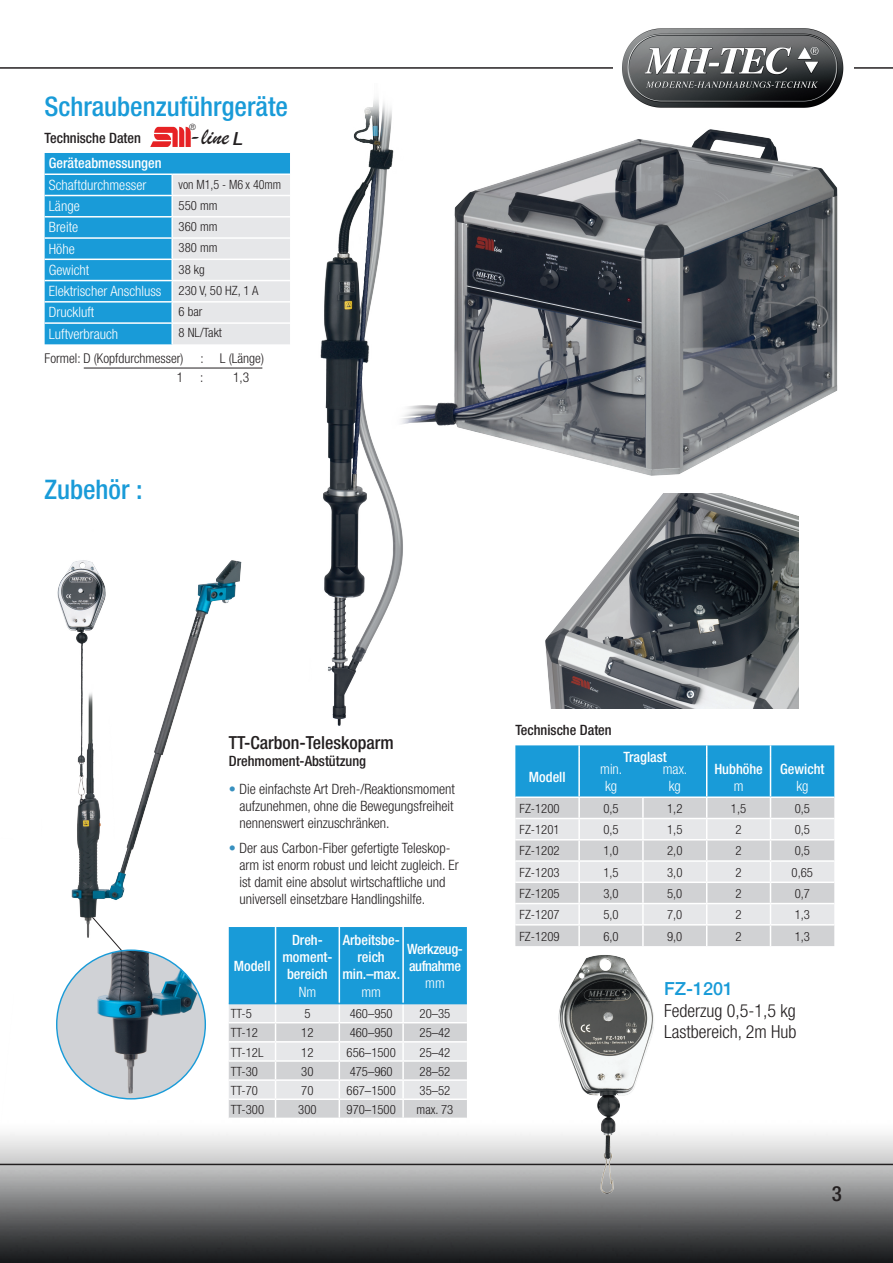
<style>
.page{position:relative;width:893px;height:1263px;background:#fff}
.page>*{position:absolute;margin:0;border:0;box-sizing:border-box;transform-origin:0 0}
.t1{font:500 condensed 27px "Helvetica Neue";color:#199bd8}
.t2{font:24.75px "Brush Script";color:#231f20}
.t3{font:500 condensed 21px "Helvetica Neue";color:#231f20}
.t4{font:300 condensed 18px/21.6px "Helvetica Neue";color:#231f20}
.t5{font:500 condensed 18px "Helvetica Neue";color:#231f20}
.t6{font:500 18px "Helvetica Neue";color:#199bd8}
.t7{font:italic 500 18px "Helvetica Neue";color:#231f20}
.t8{font:300 condensed 14.25px/17.1px "Helvetica Neue";color:#231f20;text-align:justify}
.t9{font:300 condensed 14.25px/17.1px "Helvetica Neue";color:#fff;text-align:center}
.t10{font:500 condensed 14.25px/17.1px "Helvetica Neue";color:#fff;text-align:center}
.t11{font:500 condensed 14.25px "Helvetica Neue";color:#231f20}
.t12{font:500 condensed 14.25px/17.1px "Helvetica Neue";letter-spacing:-.03em;color:#fff}
.t13{font:300 condensed 13.5px/18.3px "Helvetica Neue";color:#231f20}
.t14{font:300 condensed 12.75px "Helvetica Neue";color:#231f20}
.t15{font:300 condensed 12.75px "Helvetica Neue";color:#231f20;scale:.95 1}
.t16{font:300 condensed 8.7px "Helvetica Neue";color:#231f20}
.s1{font-size:12.75px;color:#231f20}
.s2{color:#3890bf}
</style>
<div class="page">
<img style="left:0;top:153px;width:893px;height:1110px">
<hr style="left:0;top:67px;width:893px;height:2px;background:#231f20">
<hr style="left:0;top:1164px;width:893px;height:1px;background:#231f20">
<img style="left:614px;top:28px;width:239px;height:80px">
<svg style="left:229px;top:927px;width:238px;height:191px"></svg>
<hr style="left:229px;top:1118px;width:47px;height:1px;background:#fff">
<hr style="left:276px;top:1118px;width:63px;height:1px;background:#fff">
<hr style="left:339px;top:1118px;width:64px;height:1px;background:#fff">
<hr style="left:403px;top:1118px;width:64px;height:1px;background:#fff">
<hr style="left:229px;top:1003px;width:47px;height:1px;background:#199bd8">
<hr style="left:276px;top:1003px;width:63px;height:1px;background:#199bd8">
<hr style="left:339px;top:1003px;width:64px;height:1px;background:#199bd8">
<hr style="left:403px;top:1003px;width:64px;height:1px;background:#199bd8">
<svg style="left:89px;top:953px;width:20px;height:3px"></svg>
<img style="left:35px;top:515px;width:212px;height:438px">
<img style="left:57px;top:950px;width:148px;height:149px;border-radius:74px">
<img style="left:0;top:825px;width:13px;height:323px">
<img style="left:548px;top:950px;width:111px;height:251px">
<hr style="left:84px;top:368px;width:178px;height:1px;background:#231f20">
<div style="left:45px;top:153px;width:245px;height:191px;background:#199bd8"></div>
<hr style="left:45px;top:173px;width:127px;height:2px;background:#fff">
<hr style="left:172px;top:173px;width:118px;height:2px;background:#fff">
<hr style="left:45px;top:195px;width:127px;height:1px;background:#fff">
<hr style="left:45px;top:216px;width:127px;height:2px;background:#fff">
<hr style="left:45px;top:237px;width:127px;height:2px;background:#fff">
<hr style="left:45px;top:259px;width:127px;height:1px;background:#fff">
<hr style="left:45px;top:280px;width:127px;height:1px;background:#fff">
<hr style="left:45px;top:301px;width:127px;height:2px;background:#fff">
<svg style="left:171px;top:175px;width:119px;height:169px"></svg>
<hr style="left:45px;top:322px;width:127px;height:2px;background:#fff">
<hr style="left:172px;top:322px;width:118px;height:2px;background:#fff">
<hr style="left:171px;top:324px;width:2px;height:20px;background:#fff">
<img style="left:415px;top:129px;width:441px;height:354px">
<img style="left:512px;top:493px;width:286px;height:215px">
<img style="left:306px;top:98px;width:109px;height:648px">
<img style="left:150px;top:126px;width:41px;height:21px">
<svg style="left:515px;top:745px;width:319px;height:201px"></svg>
<h1 class="t1" style="left:45px;top:90px;width:245px">Schraubenzuführgeräte</h1>
<p class="t16" style="left:189px;top:122px;width:8px">®</p>
<h2 class="t2" style="left:189px;top:120px;width:42px">-line</h2>
<h3 class="t7" style="left:233px;top:123px;width:12px">L</h3>
<p class="t11" style="left:45px;top:129px;width:98px">Technische Daten</p>
<p class="t10" style="left:49px;top:155px;width:114px">Geräteabmessungen</p>
<p class="t9" style="left:49px;top:176px;width:99px">Schaftdurchmesser</p>
<p class="t15" style="left:179px;top:177px;width:110px">von M1,5 - M6 x 40mm</p>
<p class="t9" style="left:49px;top:197px;width:32px">Länge</p>
<p class="t14" style="left:179px;top:198px;width:40px">550 mm</p>
<p class="t9" style="left:49px;top:219px;width:31px">Breite</p>
<p class="t14" style="left:179px;top:219px;width:40px">360 mm</p>
<p class="t9" style="left:49px;top:240px;width:27px">Höhe</p>
<p class="t14" style="left:179px;top:241px;width:40px">380 mm</p>
<p class="t9" style="left:49px;top:261px;width:42px">Gewicht</p>
<p class="t14" style="left:179px;top:262px;width:28px">38 kg</p>
<p class="t9" style="left:49px;top:280px;width:211px;line-height:21.3px;text-align:left">Elektrischer Anschluss <span class="s1">230 V, 50 HZ, 1 A<br></span>Druckluft</p>
<p class="t14" style="left:179px;top:304px;width:25px">6 bar</p>
<p class="t9" style="left:49px;top:325px;width:71px">Luftverbrauch</p>
<p class="t14" style="left:179px;top:326px;width:45px">8 NL/Takt</p>
<p class="t13" style="left:177px;top:349px;width:89px;text-indent:-132px">Formel: D (Kopfdurchmesser) : L (Länge)<br>1 :</p>
<p class="t13" style="left:233px;top:368px;width:18px">1,3</p>
<h1 class="t1" style="left:45px;top:473px;width:99px">Zubehör :</h1>
<h3 class="t5" style="left:229px;top:732px;width:167px">TT-Carbon-Teleskoparm</h3>
<p class="t11" style="left:229px;top:752px;width:139px">Drehmoment-Abstützung</p>
<p class="t8" style="left:239px;top:780px;width:217px;text-indent:-11px"><span class="s2">•</span> Die einfachste Art Dreh-/Reaktionsmoment aufzunehmen, ohne die Bewegungsfreiheit nennenswert einzuschränken.</p>
<p class="t8" style="left:239px;top:839px;width:221px;text-align:left;text-indent:-11px"><span class="s2">•</span> Der aus Carbon-Fiber gefertigte Teleskop&shy;arm ist enorm robust und leicht zugleich. Er ist damit eine absolut wirtschaftliche und universell einsetzbare Handlingshilfe.</p>
<p class="t10" style="left:234px;top:957px;width:38px">Modell</p>
<p class="t10" style="left:282px;top:931px;width:50px">Dreh&shy;moment&shy;bereich</p>
<p class="t9" style="left:299px;top:983px;width:19px">Nm</p>
<p class="t10" style="left:342px;top:931px;width:59px">Arbeitsbe&shy;reich min.–max.</p>
<p class="t9" style="left:361px;top:983px;width:21px">mm</p>
<p class="t12" style="left:407px;top:940px;width:56px">Werkzeug&shy;aufnahme</p>
<p class="t9" style="left:425px;top:974px;width:21px">mm</p>
<p class="t14" style="left:231px;top:1006px;width:22px">TT-5</p>
<p class="t14" style="left:304px;top:1006px;width:8px">5</p>
<p class="t14" style="left:350px;top:1006px;width:45px">460–950</p>
<p class="t14" style="left:420px;top:1006px;width:32px">20–35</p>
<p class="t14" style="left:231px;top:1025px;width:29px">TT-12</p>
<p class="t14" style="left:301px;top:1025px;width:14px">12</p>
<p class="t14" style="left:350px;top:1025px;width:45px">460–950</p>
<p class="t14" style="left:420px;top:1025px;width:32px">25–42</p>
<p class="t14" style="left:231px;top:1045px;width:34px">TT-12L</p>
<p class="t14" style="left:301px;top:1045px;width:14px">12</p>
<p class="t14" style="left:347px;top:1045px;width:51px">656–1500</p>
<p class="t14" style="left:420px;top:1045px;width:32px">25–42</p>
<p class="t14" style="left:231px;top:1064px;width:29px">TT-30</p>
<p class="t14" style="left:301px;top:1064px;width:14px">30</p>
<p class="t14" style="left:350px;top:1064px;width:45px">475–960</p>
<p class="t14" style="left:420px;top:1064px;width:32px">28–52</p>
<p class="t14" style="left:231px;top:1083px;width:29px">TT-70</p>
<p class="t14" style="left:301px;top:1083px;width:14px">70</p>
<p class="t14" style="left:347px;top:1083px;width:51px">667–1500</p>
<p class="t14" style="left:420px;top:1083px;width:32px">35–52</p>
<p class="t14" style="left:231px;top:1102px;width:35px">TT-300</p>
<p class="t14" style="left:298px;top:1102px;width:20px">300</p>
<p class="t14" style="left:347px;top:1102px;width:51px">970–1500</p>
<p class="t14" style="left:417px;top:1102px;width:38px">max. 73</p>
<p class="t11" style="left:515px;top:722px;width:98px">Technische Daten</p>
<p class="t10" style="left:529px;top:768px;width:38px">Modell</p>
<p class="t9" style="left:600px;top:760px;width:24px">min. kg</p>
<p class="t9" style="left:663px;top:760px;width:26px">max. kg</p>
<p class="t10" style="left:714px;top:760px;width:50px">Hubhöhe</p>
<p class="t10" style="left:624px;top:748px;width:45px">Traglast</p>
<p class="t9" style="left:734px;top:777px;width:11px">m</p>
<p class="t10" style="left:780px;top:760px;width:46px">Gewicht</p>
<p class="t9" style="left:796px;top:777px;width:14px">kg</p>
<p class="t14" style="left:520px;top:801px;width:42px">FZ-1200</p>
<p class="t14" style="left:603px;top:801px;width:17px">0,5</p>
<p class="t14" style="left:667px;top:801px;width:17px">1,2</p>
<p class="t14" style="left:731px;top:801px;width:17px">1,5</p>
<p class="t14" style="left:795px;top:801px;width:17px">0,5</p>
<p class="t14" style="left:520px;top:822px;width:42px">FZ-1201</p>
<p class="t14" style="left:603px;top:822px;width:17px">0,5</p>
<p class="t14" style="left:667px;top:822px;width:17px">1,5</p>
<p class="t14" style="left:735px;top:822px;width:8px">2</p>
<p class="t14" style="left:795px;top:822px;width:17px">0,5</p>
<p class="t14" style="left:520px;top:844px;width:42px">FZ-1202</p>
<p class="t14" style="left:603px;top:844px;width:17px">1,0</p>
<p class="t14" style="left:667px;top:844px;width:17px">2,0</p>
<p class="t14" style="left:735px;top:844px;width:8px">2</p>
<p class="t14" style="left:795px;top:844px;width:17px">0,5</p>
<p class="t14" style="left:520px;top:865px;width:42px">FZ-1203</p>
<p class="t14" style="left:603px;top:865px;width:17px">1,5</p>
<p class="t14" style="left:667px;top:865px;width:17px">3,0</p>
<p class="t14" style="left:735px;top:865px;width:8px">2</p>
<p class="t14" style="left:792px;top:865px;width:23px">0,65</p>
<p class="t14" style="left:520px;top:886px;width:42px">FZ-1205</p>
<p class="t14" style="left:603px;top:886px;width:17px">3,0</p>
<p class="t14" style="left:667px;top:886px;width:17px">5,0</p>
<p class="t14" style="left:735px;top:886px;width:8px">2</p>
<p class="t14" style="left:795px;top:886px;width:17px">0,7</p>
<p class="t14" style="left:520px;top:907px;width:42px">FZ-1207</p>
<p class="t14" style="left:603px;top:907px;width:17px">5,0</p>
<p class="t14" style="left:667px;top:907px;width:17px">7,0</p>
<p class="t14" style="left:735px;top:907px;width:8px">2</p>
<p class="t14" style="left:795px;top:907px;width:17px">1,3</p>
<p class="t14" style="left:520px;top:929px;width:42px">FZ-1209</p>
<p class="t14" style="left:603px;top:929px;width:17px">6,0</p>
<p class="t14" style="left:667px;top:929px;width:17px">9,0</p>
<p class="t14" style="left:735px;top:929px;width:8px">2</p>
<p class="t14" style="left:795px;top:929px;width:17px">1,3</p>
<h3 class="t6" style="left:664px;top:974px;width:71px">FZ-1201</h3>
<h3 class="t4" style="left:664px;top:999px;width:134px">Federzug 0,5-1,5 kg<br>Lastbereich, 2m Hub</h3>
<h3 class="t3" style="left:832px;top:1181px;width:12px">3</h3>
</div>
